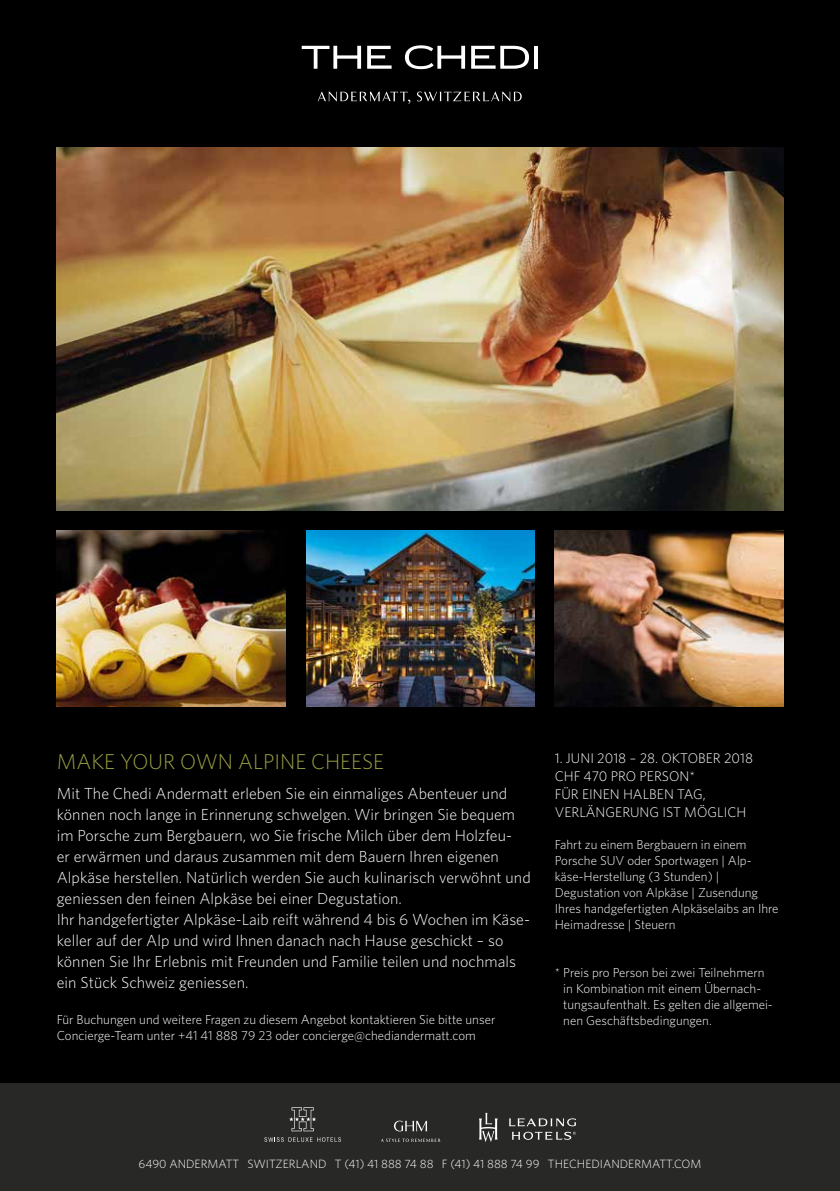
<style>
.page{position:relative;width:840px;height:1191px;background:#fff}
.page>*{position:absolute;margin:0;border:0;box-sizing:border-box;transform-origin:0 0}
.t1{font:300 21.6px "Whitney";color:#9ca043}
.t2{font:300 16px/21px "Whitney";letter-spacing:.005em;color:#fff}
.t3{font:300 14px/18px "Whitney";color:#fff}
.t4{font:300 13px/16px "Whitney";color:#fff}
.t5{font:300 12px "Whitney";color:#fff}
</style>
<div class="page">
<div style="left:0;top:0;width:839px;height:1191px;background:#000"></div>
<svg style="left:301px;top:46px;width:60px;height:23px"></svg>
<svg style="left:367px;top:46px;width:24px;height:23px"></svg>
<svg style="left:405px;top:45px;width:60px;height:24px"></svg>
<svg style="left:471px;top:46px;width:57px;height:23px"></svg>
<svg style="left:534px;top:46px;width:3px;height:23px"></svg>
<svg style="left:317px;top:91px;width:93px;height:13px"></svg>
<svg style="left:417px;top:91px;width:104px;height:11px"></svg>
<div style="left:0;top:1083px;width:839px;height:108px;background:#282827"></div>
<svg style="left:264px;top:1137px;width:77px;height:4px"></svg>
<svg style="left:289px;top:1107px;width:27px;height:24px"></svg>
<svg style="left:479px;top:1112px;width:18px;height:30px"></svg>
<svg style="left:509px;top:1118px;width:66px;height:21px"></svg>
<svg style="left:394px;top:1120px;width:33px;height:11px"></svg>
<svg style="left:381px;top:1138px;width:59px;height:4px"></svg>
<img style="left:554px;top:530px;width:228px;height:176px">
<img style="left:57px;top:147px;width:725px;height:363px">
<img style="left:57px;top:530px;width:228px;height:176px">
<img style="left:306px;top:530px;width:228px;height:176px">
<h1 class="t1" style="left:57px;top:747px;width:328px">MAKE YOUR OWN ALPINE CHEESE</h1>
<p class="t2" style="left:57px;top:782px;width:475px">Mit The Chedi Andermatt erleben Sie ein einmaliges Abenteuer und können noch lange in Erinnerung schwelgen. Wir bringen Sie bequem im Porsche zum Bergbauern, wo Sie frische Milch über dem Holzfeu-<br>er erwärmen und daraus zusammen mit dem Bauern Ihren eigenen Alpkäse herstellen. Natürlich werden Sie auch kulinarisch verwöhnt und geniessen den feinen Alpkäse bei einer Degustation.<br>Ihr handgefertigter Alpkäse-Laib reift während 4 bis 6 Wochen im Käse&shy;keller auf der Alp und wird Ihnen danach nach Hause geschickt – so können Sie Ihr Erlebnis mit Freunden und Familie teilen und nochmals ein Stück Schweiz geniessen.</p>
<p class="t4" style="left:57px;top:1011px;width:440px">Für Buchungen und weitere Fragen zu diesem Angebot kontaktieren Sie bitte unser<br>Concierge-Team unter +41 41 888 79 23 oder concierge@chediandermatt.com</p>
<p class="t3" style="left:554px;top:748px;width:200px">1. JUNI 2018 – 28. OKTOBER 2018<br>CHF 470 PRO PERSON*<br>FÜR EINEN HALBEN TAG,<br>VERLÄNGERUNG IST MÖGLICH</p>
<p class="t4" style="left:554px;top:835px;width:225px">Fahrt zu einem Bergbauern in einem Porsche SUV oder Sportwagen | Alp&shy;käse-Herstellung (3 Stunden) | Degustation von Alpkäse | Zusendung Ihres handgefertigten Alpkäselaibs an Ihre Heimadresse | Steuern</p>
<p class="t4" style="left:563px;top:963px;width:211px;text-indent:-9px">* Preis pro Person bei zwei Teilnehmern in Kombination mit einem Übernach&shy;tungsaufenthalt. Es gelten die allgemei&shy;nen Geschäftsbedingungen.</p>
<p class="t5" style="left:138px;top:1155px;width:564px">6490 ANDERMATT SWITZERLAND T (41) 41 888 74 88 F (41) 41 888 74 99 THECHEDIANDERMATT.COM</p>
</div>
